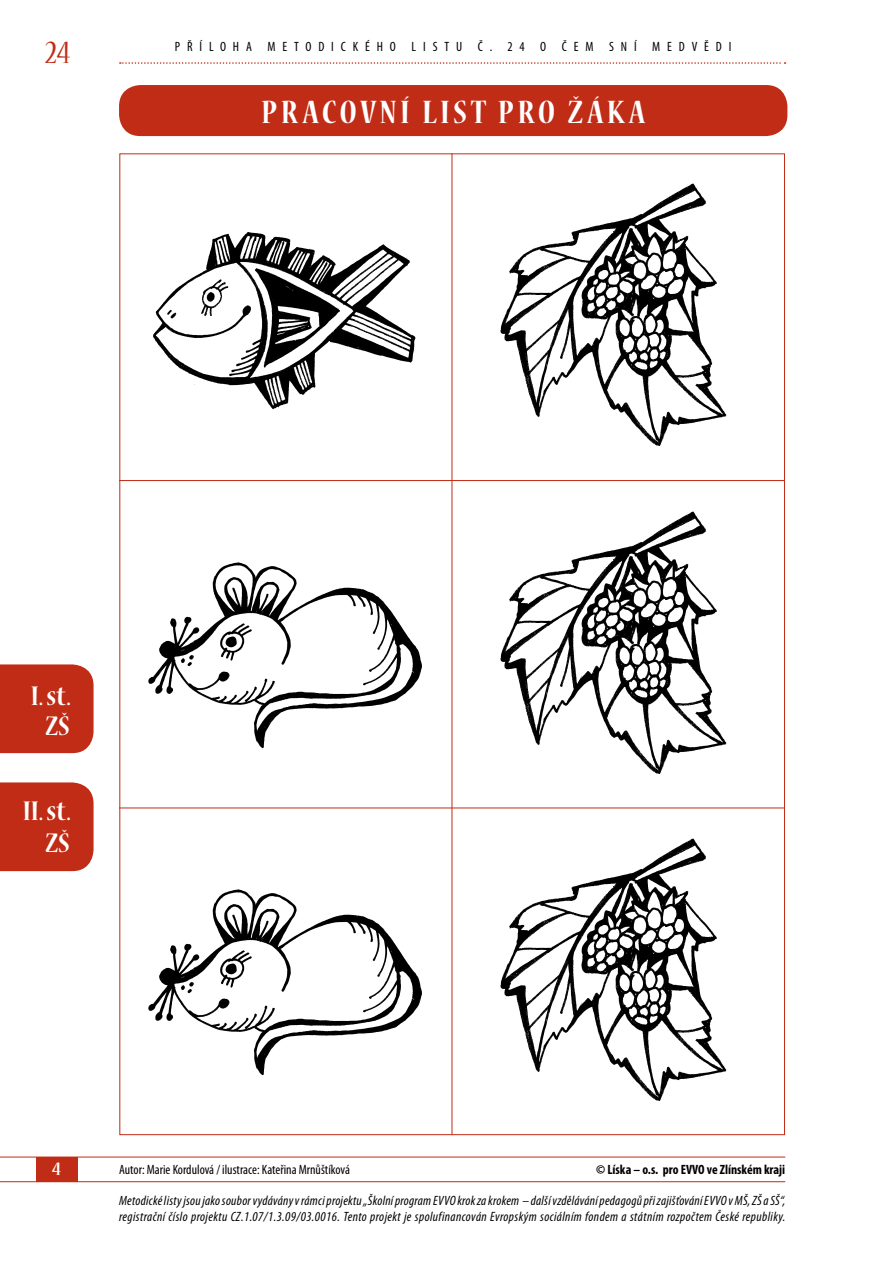
<style>
.page{position:relative;width:893px;height:1263px;background:#fff}
.page>*{position:absolute;margin:0;border:0;box-sizing:border-box;transform-origin:0 0}
.t1{font:700 condensed 36px "Nueva Std";letter-spacing:.1em;color:#fff}
.t2{font:condensed 36px "Nueva Std";color:#c02c16}
.t3{font:700 condensed 30px/30px "Nueva Std";color:#fff;text-align:center}
.t4{font:700 condensed 21px "Nueva Std";color:#fff}
.t5{font:italic condensed 13.5px/16.2px "Myriad Pro";letter-spacing:.02em;color:#000}
.t6{font:condensed 13.5px "Myriad Pro";color:#000}
.t7{font:condensed 13.5px "Myriad Pro";letter-spacing:.51em;color:#000}
.t8{font:700 condensed 13.5px "Myriad Pro";color:#000}
</style>
<div class="page">
<svg style="left:120px;top:62px;width:665px;height:2px"></svg>
<div style="left:119px;top:85px;width:668px;height:51px;background:#c02c16;border-radius:21px"></div>
<div style="left:0;top:664px;width:94px;height:89px;background:#c02c16"></div>
<div style="left:0;top:782px;width:94px;height:89px;background:#c02c16"></div>
<hr style="left:0;top:1181px;width:785px;height:1px;background:#c02c16">
<hr style="left:0;top:1157px;width:785px;height:1px;background:#c02c16">
<div style="left:36px;top:1157px;width:41px;height:24px;background:#c02c16"></div>
<img style="left:153px;top:232px;width:263px;height:177px">
<img style="left:148px;top:562px;width:274px;height:187px">
<img style="left:148px;top:889px;width:274px;height:187px">
<img style="left:500px;top:183px;width:227px;height:263px">
<img style="left:500px;top:511px;width:227px;height:263px">
<img style="left:500px;top:838px;width:227px;height:263px">
<hr style="left:119px;top:480px;width:666px;height:1px;background:#c02c16">
<hr style="left:119px;top:807px;width:666px;height:1px;background:#c02c16">
<hr style="left:452px;top:153px;width:1px;height:982px;background:#c02c16">
<h1 class="t2" style="left:45px;top:36px;width:26px">24</h1>
<p class="t7" style="left:175px;top:38px;width:558px">příloha metodického listu č. 24 O čem sní medvědi</p>
<h1 class="t1" style="left:261px;top:96px;width:385px">PRACOVNÍ LIST PRO ŽÁKA</h1>
<h2 class="t3" style="left:31px;top:682px;width:42px">I. ST.<br>ZŠ</h2>
<h2 class="t3" style="left:23px;top:796px;width:50px;line-height:32.4px;text-align:right">II. ST.<br>ZŠ</h2>
<h3 class="t4" style="left:52px;top:1159px;width:10px">4</h3>
<p class="t6" style="left:119px;top:1161px;width:232px">Autor: Marie Kordulová / ilustrace: Kateřina Mrnůštíková</p>
<p class="t8" style="left:596px;top:1161px;width:191px">© Líska – o.s. pro EVVO ve Zlínském kraji</p>
<p class="t5" style="left:119px;top:1192px;width:668px">Metodické listy jsou jako soubor vydávány v rámci projektu „Školní program EVVO krok za krokem – další vzdělávání pedagogů při zajišťování EVVO v MŠ, ZŠ a SŠ“, registrační číslo projektu CZ.1.07/1.3.09/03.0016. Tento projekt je spolufinancován Evropským sociálním fondem a státním rozpočtem České republiky.</p>
</div>
